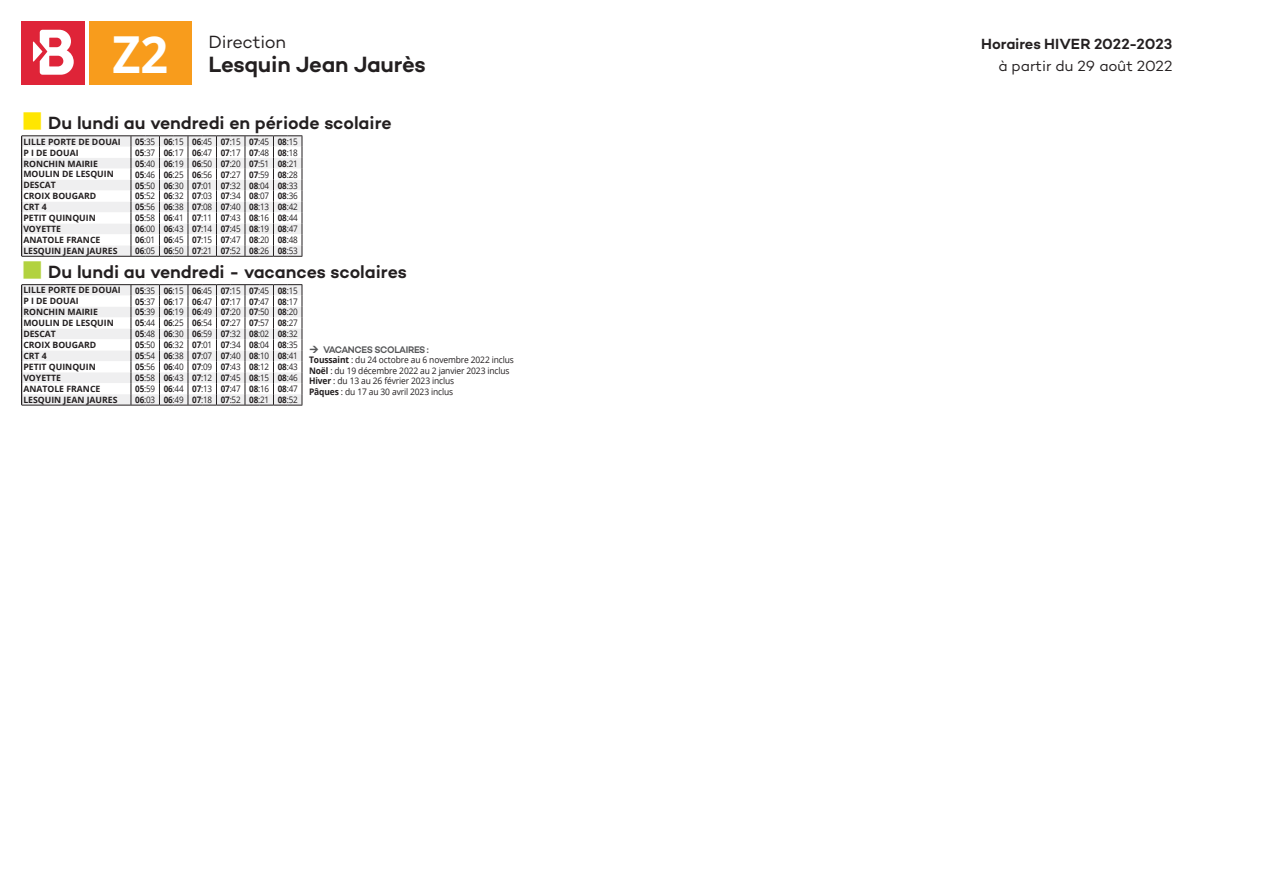
<style>
.page{position:relative;width:1263px;height:893px;background:#fff}
.page>*{position:absolute;margin:0;border:0;box-sizing:border-box;transform-origin:0 0}
.t1{font:700 51px "Open Sans";color:#fff;scale:.95 1}
.t2{font:600 22.5px "Campton";letter-spacing:-.01em;color:#231f20}
.t3{font:600 18px "Campton";letter-spacing:-.005em;color:#231f20}
.t4{font:18px "Campton";letter-spacing:-.015em;color:#231f20}
.t5{font:600 15px "Campton";letter-spacing:-.01em;color:#231f20}
.t6{font:15px "Campton";color:#231f20}
.t7{font:600 9.75px "Campton";letter-spacing:-.04em;color:#57585a;scale:.95 1}
.t8{font:9px "Open Sans";letter-spacing:-.02em;color:#231f20;scale:.9 1}
.t9{font:9px/10.5px "Open Sans";letter-spacing:-.02em;color:#231f20;scale:.94 1}
.t10{font:700 8.7px "Open Sans";color:#231f20}
.s1{color:#ffe601}
.s2{font-weight:700}
.s3{color:#b2d23f}
</style>
<div class="page">
<svg style="left:21px;top:135px;width:282px;height:122px"></svg>
<svg style="left:21px;top:284px;width:282px;height:122px"></svg>
<div style="left:89px;top:21px;width:102px;height:64px;background:#f89c1c"></div>
<div style="left:21px;top:21px;width:64px;height:64px;background:#df2438"></div>
<svg style="left:33px;top:30px;width:41px;height:45px"></svg>
<h1 class="t1" style="left:112px;top:18px;width:60px">Z2</h1>
<h3 class="t4" style="left:208px;top:31px;width:79px">Direction</h3>
<h2 class="t2" style="left:208px;top:50px;width:219px">Lesquin Jean Jaurès</h2>
<h3 class="t3" style="left:21px;top:112px;width:372px"><span class="s1">■</span> Du lundi au vendredi en période scolaire</h3>
<p class="t10" style="left:23px;top:135px;width:99px">LILLE PORTE DE DOUAI</p>
<p class="t8" style="left:135px;top:135px;width:182px"><span class="s2">05</span>:35 <span class="s2">06</span>:15 <span class="s2">06</span>:45 <span class="s2">07</span>:15 <span class="s2">07</span>:45 <span class="s2">08</span>:15</p>
<p class="t10" style="left:23px;top:146px;width:57px">P I DE DOUAI</p>
<p class="t8" style="left:135px;top:146px;width:182px"><span class="s2">05</span>:37 <span class="s2">06</span>:17 <span class="s2">06</span>:47 <span class="s2">07</span>:17 <span class="s2">07</span>:48 <span class="s2">08</span>:18</p>
<p class="t10" style="left:23px;top:157px;width:76px">RONCHIN MAIRIE</p>
<p class="t8" style="left:135px;top:157px;width:182px"><span class="s2">05</span>:40 <span class="s2">06</span>:19 <span class="s2">06</span>:50 <span class="s2">07</span>:20 <span class="s2">07</span>:51 <span class="s2">08</span>:21</p>
<p class="t10" style="left:23px;top:168px;width:92px">MOULIN DE LESQUIN</p>
<p class="t8" style="left:135px;top:168px;width:182px"><span class="s2">05</span>:46 <span class="s2">06</span>:25 <span class="s2">06</span>:56 <span class="s2">07</span>:27 <span class="s2">07</span>:59 <span class="s2">08</span>:28</p>
<p class="t10" style="left:23px;top:179px;width:34px">DESCAT</p>
<p class="t8" style="left:135px;top:179px;width:182px"><span class="s2">05</span>:50 <span class="s2">06</span>:30 <span class="s2">07</span>:01 <span class="s2">07</span>:32 <span class="s2">08</span>:04 <span class="s2">08</span>:33</p>
<p class="t10" style="left:23px;top:190px;width:74px">CROIX BOUGARD</p>
<p class="t8" style="left:135px;top:190px;width:182px"><span class="s2">05</span>:52 <span class="s2">06</span>:32 <span class="s2">07</span>:03 <span class="s2">07</span>:34 <span class="s2">08</span>:07 <span class="s2">08</span>:36</p>
<p class="t10" style="left:23px;top:201px;width:25px">CRT 4</p>
<p class="t8" style="left:135px;top:201px;width:182px"><span class="s2">05</span>:56 <span class="s2">06</span>:38 <span class="s2">07</span>:08 <span class="s2">07</span>:40 <span class="s2">08</span>:13 <span class="s2">08</span>:42</p>
<p class="t10" style="left:23px;top:212px;width:74px">PETIT QUINQUIN</p>
<p class="t8" style="left:135px;top:212px;width:182px"><span class="s2">05</span>:58 <span class="s2">06</span>:41 <span class="s2">07</span>:11 <span class="s2">07</span>:43 <span class="s2">08</span>:16 <span class="s2">08</span>:44</p>
<p class="t10" style="left:23px;top:223px;width:39px">VOYETTE</p>
<p class="t8" style="left:135px;top:223px;width:182px"><span class="s2">06</span>:00 <span class="s2">06</span>:43 <span class="s2">07</span>:14 <span class="s2">07</span>:45 <span class="s2">08</span>:19 <span class="s2">08</span>:47</p>
<p class="t10" style="left:23px;top:234px;width:79px">ANATOLE FRANCE</p>
<p class="t8" style="left:135px;top:234px;width:182px"><span class="s2">06</span>:01 <span class="s2">06</span>:45 <span class="s2">07</span>:15 <span class="s2">07</span>:47 <span class="s2">08</span>:20 <span class="s2">08</span>:48</p>
<p class="t10" style="left:23px;top:245px;width:96px">LESQUIN JEAN JAURES</p>
<p class="t8" style="left:135px;top:245px;width:182px"><span class="s2">06</span>:05 <span class="s2">06</span>:50 <span class="s2">07</span>:21 <span class="s2">07</span>:52 <span class="s2">08</span>:26 <span class="s2">08</span>:53</p>
<h3 class="t3" style="left:21px;top:261px;width:387px"><span class="s3">■</span> Du lundi au vendredi - vacances scolaires</h3>
<p class="t10" style="left:23px;top:284px;width:99px">LILLE PORTE DE DOUAI</p>
<p class="t8" style="left:135px;top:284px;width:182px"><span class="s2">05</span>:35 <span class="s2">06</span>:15 <span class="s2">06</span>:45 <span class="s2">07</span>:15 <span class="s2">07</span>:45 <span class="s2">08</span>:15</p>
<p class="t10" style="left:23px;top:295px;width:57px">P I DE DOUAI</p>
<p class="t8" style="left:135px;top:295px;width:182px"><span class="s2">05</span>:37 <span class="s2">06</span>:17 <span class="s2">06</span>:47 <span class="s2">07</span>:17 <span class="s2">07</span>:47 <span class="s2">08</span>:17</p>
<p class="t10" style="left:23px;top:306px;width:76px">RONCHIN MAIRIE</p>
<p class="t8" style="left:135px;top:306px;width:182px"><span class="s2">05</span>:39 <span class="s2">06</span>:19 <span class="s2">06</span>:49 <span class="s2">07</span>:20 <span class="s2">07</span>:50 <span class="s2">08</span>:20</p>
<p class="t10" style="left:23px;top:317px;width:92px">MOULIN DE LESQUIN</p>
<p class="t8" style="left:135px;top:317px;width:182px"><span class="s2">05</span>:44 <span class="s2">06</span>:25 <span class="s2">06</span>:54 <span class="s2">07</span>:27 <span class="s2">07</span>:57 <span class="s2">08</span>:27</p>
<p class="t10" style="left:23px;top:328px;width:34px">DESCAT</p>
<p class="t8" style="left:135px;top:328px;width:182px"><span class="s2">05</span>:48 <span class="s2">06</span>:30 <span class="s2">06</span>:59 <span class="s2">07</span>:32 <span class="s2">08</span>:02 <span class="s2">08</span>:32</p>
<p class="t10" style="left:23px;top:339px;width:74px">CROIX BOUGARD</p>
<p class="t8" style="left:135px;top:339px;width:182px"><span class="s2">05</span>:50 <span class="s2">06</span>:32 <span class="s2">07</span>:01 <span class="s2">07</span>:34 <span class="s2">08</span>:04 <span class="s2">08</span>:35</p>
<p class="t10" style="left:23px;top:350px;width:25px">CRT 4</p>
<p class="t8" style="left:135px;top:350px;width:182px"><span class="s2">05</span>:54 <span class="s2">06</span>:38 <span class="s2">07</span>:07 <span class="s2">07</span>:40 <span class="s2">08</span>:10 <span class="s2">08</span>:41</p>
<p class="t10" style="left:23px;top:361px;width:74px">PETIT QUINQUIN</p>
<p class="t8" style="left:135px;top:361px;width:182px"><span class="s2">05</span>:56 <span class="s2">06</span>:40 <span class="s2">07</span>:09 <span class="s2">07</span>:43 <span class="s2">08</span>:12 <span class="s2">08</span>:43</p>
<p class="t10" style="left:23px;top:372px;width:39px">VOYETTE</p>
<p class="t8" style="left:135px;top:372px;width:182px"><span class="s2">05</span>:58 <span class="s2">06</span>:43 <span class="s2">07</span>:12 <span class="s2">07</span>:45 <span class="s2">08</span>:15 <span class="s2">08</span>:46</p>
<p class="t10" style="left:23px;top:383px;width:79px">ANATOLE FRANCE</p>
<p class="t8" style="left:135px;top:383px;width:182px"><span class="s2">05</span>:59 <span class="s2">06</span>:44 <span class="s2">07</span>:13 <span class="s2">07</span>:47 <span class="s2">08</span>:16 <span class="s2">08</span>:47</p>
<p class="t10" style="left:23px;top:394px;width:96px">LESQUIN JEAN JAURES</p>
<p class="t8" style="left:135px;top:394px;width:182px"><span class="s2">06</span>:03 <span class="s2">06</span>:49 <span class="s2">07</span>:18 <span class="s2">07</span>:52 <span class="s2">08</span>:21 <span class="s2">08</span>:52</p>
<p class="t7" style="left:323px;top:343px;width:113px">VACANCES SCOLAIRES :</p>
<p class="t9" style="left:309px;top:354px;width:219px"><span class="s2">Toussaint</span> : du 24 octobre au 6 novembre 2022 inclus <span class="s2">Noël</span> : du 19 décembre 2022 au 2 janvier 2023 inclus <span class="s2">Hiver</span> : du 13 au 26 février 2023 inclus<br><span class="s2">Pâques</span> : du 17 au 30 avril 2023 inclus</p>
<h3 class="t5" style="left:981px;top:34px;width:193px">Horaires HIVER 2022-2023</h3>
<h3 class="t6" style="left:998px;top:56px;width:176px">à partir du 29 août 2022</h3>
</div>
